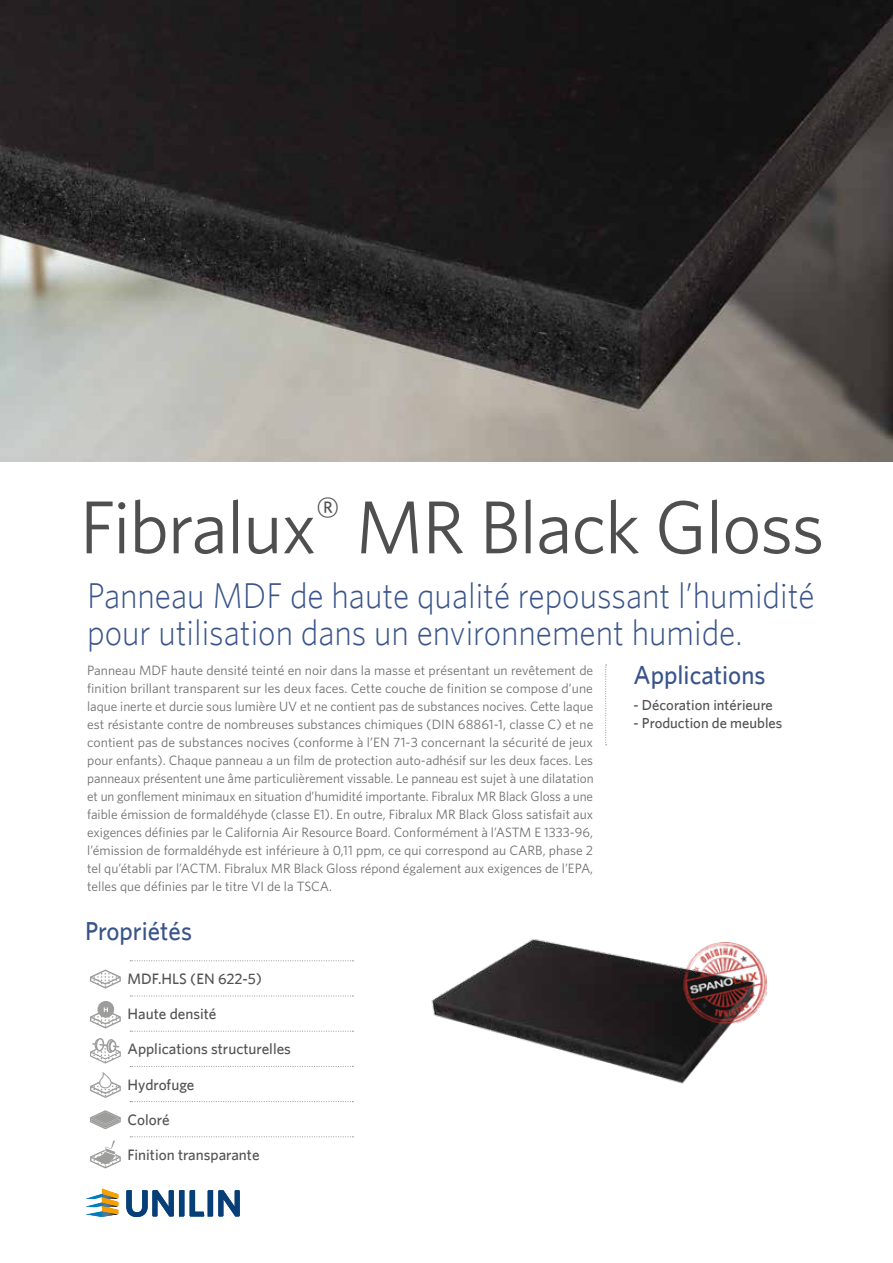
<style>
.page{position:relative;width:893px;height:1263px;background:#fff}
.page>*{position:absolute;margin:0;border:0;box-sizing:border-box;transform-origin:0 0}
.t1{font:75px "Whitney";letter-spacing:-.015em;color:#504f4f}
.t2{font:300 36px/37.5px "Whitney";color:#39548a;scale:.93 1}
.t3{font:500 26.25px "Whitney";color:#39548a;scale:.95 1}
.t4{font:500 26.1px "Whitney";color:#39548a;scale:.95 1}
.t5{font:500 15.15px "Whitney";color:#525251}
.t6{font:500 14.55px "Whitney";color:#525251}
.t7{font:13.5px/18px "Whitney";color:#706f6f;text-align:justify}
</style>
<div class="page">
<img style="left:0;top:0;width:893px;height:461px">
<svg style="left:605px;top:664px;width:2px;height:81px"></svg>
<svg style="left:126px;top:1190px;width:58px;height:27px"></svg>
<svg style="left:190px;top:1190px;width:50px;height:26px"></svg>
<svg style="left:86px;top:1188px;width:32px;height:29px"></svg>
<img style="left:431px;top:939px;width:303px;height:145px">
<img style="left:683px;top:943px;width:84px;height:81px">
<svg style="left:130px;top:960px;width:223px;height:1px"></svg>
<svg style="left:130px;top:995px;width:223px;height:1px"></svg>
<svg style="left:130px;top:1031px;width:223px;height:1px"></svg>
<svg style="left:130px;top:1066px;width:223px;height:1px"></svg>
<svg style="left:130px;top:1101px;width:223px;height:1px"></svg>
<svg style="left:130px;top:1136px;width:223px;height:1px"></svg>
<svg style="left:90px;top:969px;width:31px;height:19px"></svg>
<div style="left:97px;top:1001px;width:17px;height:17px;background:#9d9d9c;border-radius:50%"></div>
<svg style="left:90px;top:1007px;width:31px;height:21px"></svg>
<div style="left:107px;top:1039px;width:8px;height:13px;background:#c1c1c1;border-radius:50%"></div>
<div style="left:106px;top:1039px;width:9px;height:14px;border:1px solid #9e9d9d;border-radius:50%"></div>
<div style="left:94px;top:1039px;width:8px;height:11px;border:1px solid #9e9d9d;border-radius:50%"></div>
<div style="left:96px;top:1038px;width:8px;height:13px;background:#a9a8a8;border-radius:50%"></div>
<div style="left:95px;top:1038px;width:9px;height:14px;border:1px solid #9e9d9d;border-radius:50%"></div>
<svg style="left:90px;top:1040px;width:31px;height:23px"></svg>
<svg style="left:90px;top:1072px;width:31px;height:26px"></svg>
<svg style="left:90px;top:1110px;width:31px;height:19px"></svg>
<svg style="left:90px;top:1140px;width:31px;height:28px"></svg>
<h1 class="t1" style="left:80px;top:477px;width:746px">Fibralux<sup>®</sup> MR Black Gloss</h1>
<h2 class="t2" style="left:87px;top:576px;width:784px">Panneau MDF de haute qualité repoussant l’humidité pour utilisation dans un environnement humide.</h2>
<p class="t7" style="left:87px;top:661px;width:508px">Panneau MDF haute densité teinté en noir dans la masse et présentant un revêtement de finition brillant transparent sur les deux faces. Cette couche de finition se compose d’une laque inerte et durcie sous lumière UV et ne contient pas de substances nocives. Cette laque est résistante contre de nombreuses substances chimiques (DIN 68861-1, classe C) et ne contient pas de substances nocives (conforme à l’EN 71-3 concernant la sécurité de jeux pour enfants). Chaque panneau a un film de protection auto-adhésif sur les deux faces. Les panneaux présentent une âme particulièrement vissable. Le panneau est sujet à une dilatation et un gonflement minimaux en situation d’humidité importante. Fibralux MR Black Gloss a une faible émission de formaldéhyde (classe E1). En outre, Fibralux MR Black Gloss satisfait aux exigences définies par le California Air Resource Board. Conformément à l’ASTM E 1333-96, l’émission de formaldéhyde est inférieure à 0,11 ppm, ce qui correspond au CARB, phase 2 tel qu’établi par l’ACTM. Fibralux MR Black Gloss répond également aux exigences de l’EPA, telles que définies par le titre VI de la TSCA.</p>
<h3 class="t3" style="left:634px;top:659px;width:140px">Applications</h3>
<p class="t6" style="left:634px;top:696px;width:141px">- Décoration intérieure</p>
<p class="t6" style="left:634px;top:714px;width:150px">- Production de meubles</p>
<h3 class="t4" style="left:85px;top:915px;width:114px">Propriétés</h3>
<p class="t5" style="left:128px;top:969px;width:136px">MDF.HLS (EN 622-5)</p>
<p class="t5" style="left:128px;top:1005px;width:90px">Haute densité</p>
<p class="t5" style="left:128px;top:1040px;width:165px">Applications structurelles</p>
<p class="t5" style="left:128px;top:1075px;width:68px">Hydrofuge</p>
<p class="t5" style="left:128px;top:1110px;width:44px">Coloré</p>
<p class="t5" style="left:128px;top:1145px;width:133px">Finition transparante</p>
</div>
